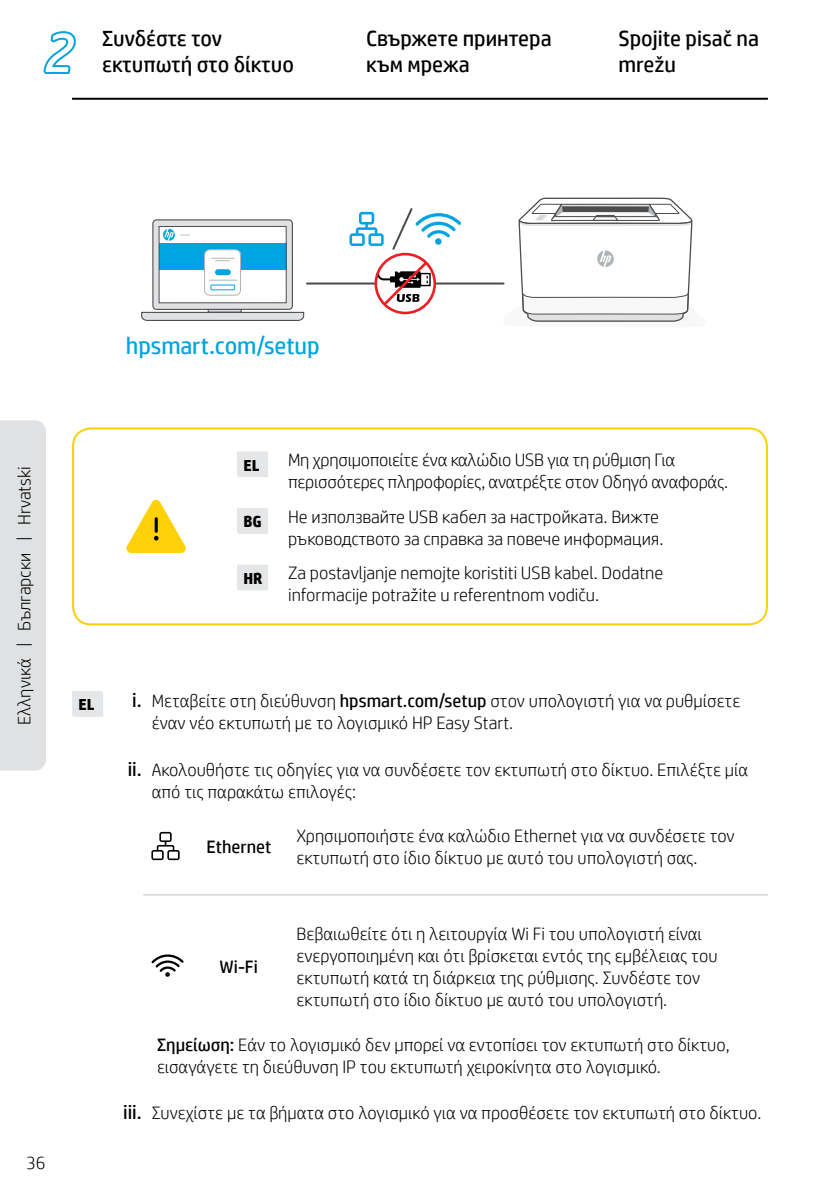
<style>
.page{position:relative;width:840px;height:1191px;background:#fff}
.page>*{position:absolute;margin:0;border:0;box-sizing:border-box;transform-origin:0 0}
.t1{font:italic 56px "HP Simplified";color:#fff}
.t2{font:24px "HP Simplified";letter-spacing:-.005em;color:#00a4e3}
.t3{font:22px/26px "HP Simplified";color:#000}
.t4{font:300 18px/22px "HP Simplified";color:#000}
.t5{font:18px "HP Simplified";color:#000}
.t6{font:700 16px "HP Simplified";color:#000}
.s1{font-weight:400;font-size:20px}
.s2{font-weight:400}
</style>
<div class="page">
<div style="left:0;top:420px;width:46px;height:350px;background:#e0e1e2"></div>
<svg style="left:501px;top:198px;width:192px;height:124px"></svg>
<hr style="left:307px;top:282px;width:196px;height:2px;background:#4d4d4f">
<div style="left:153px;top:220px;width:139px;height:89px;background:#e0e1e2;border-radius:4px"></div>
<div style="left:152px;top:219px;width:141px;height:91px;border:1px solid #4d4d4f;border-radius:4px"></div>
<svg style="left:141px;top:226px;width:163px;height:95px"></svg>
<div style="left:159px;top:226px;width:127px;height:77px;border:1px solid #4d4d4f"></div>
<svg style="left:349px;top:212px;width:34px;height:34px"></svg>
<svg style="left:392px;top:208px;width:69px;height:42px"></svg>
<svg style="left:434px;top:238px;width:7px;height:7px"></svg>
<svg style="left:375px;top:254px;width:59px;height:59px"></svg>
<svg style="left:378px;top:259px;width:52px;height:49px"></svg>
<div style="left:374px;top:253px;width:62px;height:61px;border:3px solid #ed1d24;border-radius:50%"></div>
<svg style="left:72px;top:691px;width:31px;height:26px"></svg>
<svg style="left:151px;top:832px;width:28px;height:28px"></svg>
<svg style="left:151px;top:954px;width:32px;height:23px"></svg>
<hr style="left:143px;top:894px;width:624px;height:1px;background:#bcbec0">
<div style="left:72px;top:427px;width:695px;height:198px;border:2px solid #fecf07;border-radius:18px"></div>
<svg style="left:237px;top:451px;width:31px;height:26px"></svg>
<svg style="left:237px;top:508px;width:31px;height:26px"></svg>
<svg style="left:237px;top:565px;width:31px;height:25px"></svg>
<svg style="left:126px;top:499px;width:60px;height:54px"></svg>
<svg style="left:154px;top:517px;width:4px;height:16px"></svg>
<svg style="left:43px;top:31px;width:33px;height:43px"></svg>
<hr style="left:72px;top:98px;width:695px;height:2px;background:#000">
<h1 class="t1" style="left:42px;top:16px;width:32px">2</h1>
<p class="t3" style="left:102px;top:25px;width:193px">Συνδέστε τον εκτυπωτή στο δίκτυο</p>
<p class="t3" style="left:366px;top:25px;width:187px">Свържете принтера към мрежа</p>
<p class="t3" style="left:618px;top:25px;width:142px">Spojite pisač na</p>
<p class="t3" style="left:618px;top:51px;width:59px">mrežu</p>
<p class="t4" style="left:13px;top:725px;width:260px;rotate:-90deg">Ελληνικά | Български | Hrvatski</p>
<h2 class="t2" style="left:126px;top:329px;width:195px">hpsmart.com/setup</h2>
<p class="t6" style="left:243px;top:455px;width:18px">EL</p>
<p class="t4" style="left:288px;top:448px;width:441px">Μη χρησιμοποιείτε ένα καλώδιο USB για τη ρύθμιση Για περισσότερες πληροφορίες, ανατρέξτε στον Οδηγό αναφοράς.</p>
<p class="t6" style="left:243px;top:511px;width:20px">BG</p>
<p class="t4" style="left:288px;top:505px;width:376px">Не използвайте USB кабел за настройката. Вижте ръководството за справка за повече информация.</p>
<p class="t6" style="left:243px;top:568px;width:21px">HR</p>
<p class="t4" style="left:288px;top:561px;width:376px">Za postavljanje nemojte koristiti USB kabel. Dodatne informacije potražite u referentnom vodiču.</p>
<p class="t6" style="left:78px;top:694px;width:18px">EL</p>
<p class="t4" style="left:152px;top:689px;width:590px;text-indent:-20px"><span class="s1">i.</span> Μεταβείτε στη διεύθυνση <span class="s2">hpsmart.com/setup</span> στον υπολογιστή για να ρυθμίσετε έναν νέο εκτυπωτή με το λογισμικό HP Easy Start.</p>
<p class="t4" style="left:152px;top:758px;width:597px;text-indent:-24px"><span class="s1">ii.</span> Ακολουθήστε τις οδηγίες για να συνδέσετε τον εκτυπωτή στο δίκτυο. Επιλέξτε μία από τις παρακάτω επιλογές:</p>
<p class="t5" style="left:206px;top:835px;width:66px">Ethernet</p>
<p class="t5" style="left:219px;top:955px;width:40px">Wi-Fi</p>
<p class="t4" style="left:296px;top:824px;width:439px">Χρησιμοποιήστε ένα καλώδιο Ethernet για να συνδέσετε τον εκτυπωτή στο ίδιο δίκτυο με αυτό του υπολογιστή σας.</p>
<p class="t4" style="left:296px;top:922px;width:422px">Βεβαιωθείτε ότι η λειτουργία Wi Fi του υπολογιστή είναι ενεργοποιημένη και ότι βρίσκεται εντός της εμβέλειας του εκτυπωτή κατά τη διάρκεια της ρύθμισης. Συνδέστε τον εκτυπωτή στο ίδιο δίκτυο με αυτό του υπολογιστή.</p>
<p class="t4" style="left:157px;top:1033px;width:574px"><span class="s2">Σημείωση:</span> Εάν το λογισμικό δεν μπορεί να εντοπίσει τον εκτυπωτή στο δίκτυο, εισαγάγετε τη διεύθυνση IP του εκτυπωτή χειροκίνητα στο λογισμικό.</p>
<p class="t4" style="left:123px;top:1101px;width:639px"><span class="s1">iii.</span> Συνεχίστε με τα βήματα στο λογισμικό για να προσθέσετε τον εκτυπωτή στο δίκτυο.</p>
<p class="t4" style="left:26px;top:1151px;width:21px">36</p>
</div>
